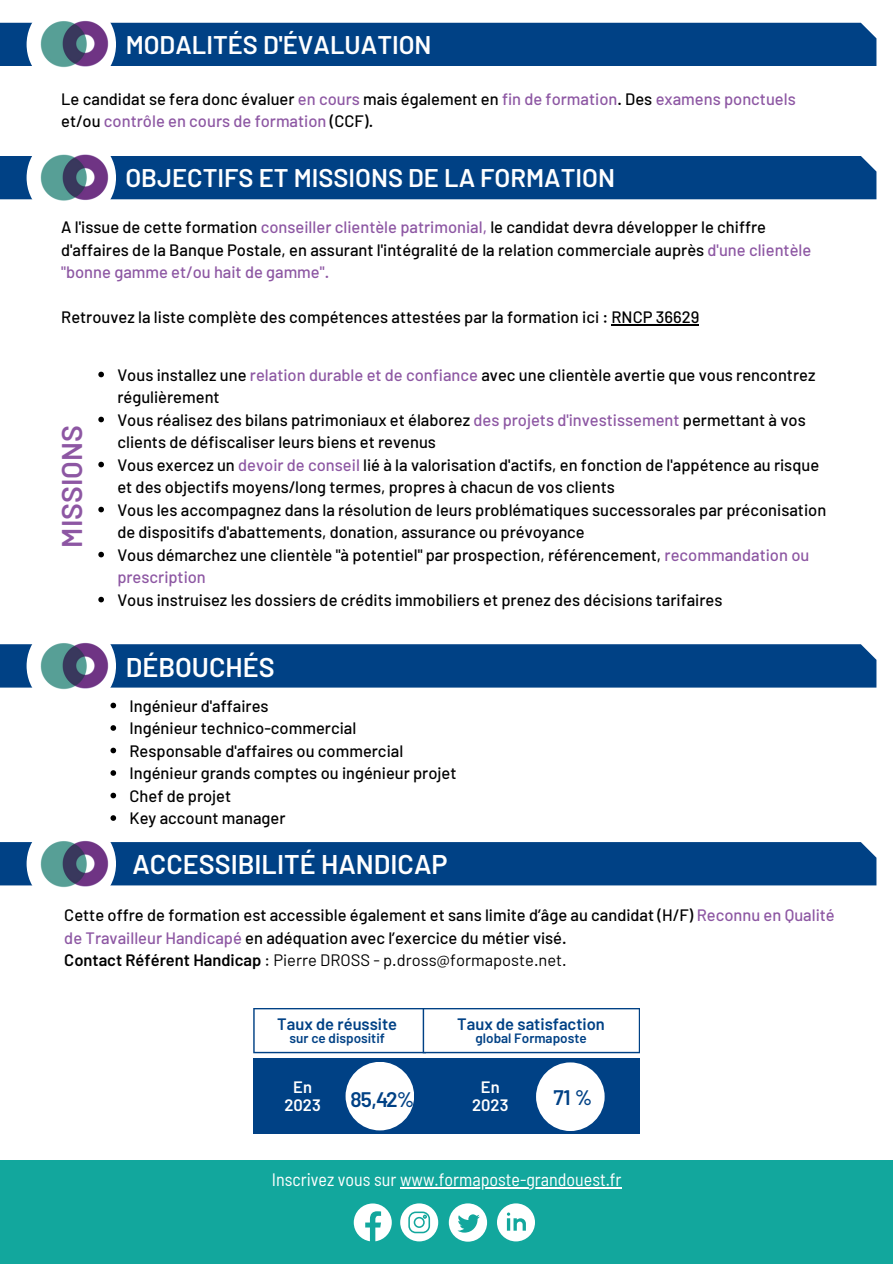
<style>
.page{position:relative;width:893px;height:1264px;background:#fff}
.page>*{position:absolute;margin:0;border:0;box-sizing:border-box;transform-origin:0 0}
.t1{font:600 28.5px "Barlow";color:#8d57a3}
.t2{font:600 27px "Barlow";color:#fff}
.t3{font:600 25.5px "Barlow";color:#fff}
.t4{font:600 21px "Barlow";color:#004185}
.t5{font:semi-condensed 18px "Barlow";color:#fff}
.t6{font:500 16.5px/22.5px "Barlow";color:#000}
.t7{font:500 16.5px/22.5px "Barlow";color:#8d57a3}
.t8{font:600 16.5px "Barlow";color:#004185}
.t9{font:600 16.5px/18px "Barlow";color:#fff;text-align:center}
.t10{font:600 13.5px "Barlow";color:#004185}
.s1{color:#000}
.s2{color:#8d57a3}
.s3{font-weight:600}
.s4{font-weight:400}
</style>
<div class="page">
<div style="left:0;top:156px;width:876px;height:43px;background:#004185"></div>
<div style="left:27px;top:133px;width:89px;height:89px;background:#fff;border-radius:50%"></div>
<img style="left:40px;top:154px;width:69px;height:47px">
<hr style="left:611px;top:324px;width:88px;height:1px;background:#000">
<div style="left:0;top:23px;width:876px;height:43px;background:#004185"></div>
<div style="left:27px;top:0;width:89px;height:89px;background:#fff;border-radius:50%"></div>
<img style="left:40px;top:20px;width:69px;height:48px">
<div style="left:0;top:644px;width:876px;height:43px;background:#004185"></div>
<div style="left:27px;top:621px;width:89px;height:89px;background:#fff;border-radius:50%"></div>
<img style="left:40px;top:642px;width:69px;height:48px">
<div style="left:0;top:842px;width:876px;height:43px;background:#004185"></div>
<div style="left:27px;top:818px;width:89px;height:90px;background:#fff;border-radius:50%"></div>
<img style="left:40px;top:840px;width:69px;height:48px">
<div style="left:0;top:1160px;width:892px;height:103px;background:#12a79d"></div>
<hr style="left:400px;top:1187px;width:221px;height:1px;background:#fff">
<svg style="left:354px;top:1203px;width:38px;height:38px"></svg>
<svg style="left:400px;top:1203px;width:38px;height:38px"></svg>
<svg style="left:449px;top:1203px;width:38px;height:38px"></svg>
<svg style="left:497px;top:1203px;width:38px;height:38px"></svg>
<svg style="left:98px;top:371px;width:6px;height:6px"></svg>
<svg style="left:98px;top:416px;width:6px;height:6px"></svg>
<svg style="left:98px;top:461px;width:6px;height:6px"></svg>
<svg style="left:98px;top:506px;width:6px;height:6px"></svg>
<svg style="left:98px;top:551px;width:6px;height:6px"></svg>
<svg style="left:98px;top:596px;width:6px;height:6px"></svg>
<svg style="left:110px;top:702px;width:6px;height:6px"></svg>
<svg style="left:110px;top:725px;width:6px;height:5px"></svg>
<svg style="left:110px;top:747px;width:6px;height:6px"></svg>
<svg style="left:110px;top:770px;width:6px;height:5px"></svg>
<svg style="left:110px;top:792px;width:6px;height:6px"></svg>
<svg style="left:110px;top:815px;width:6px;height:5px"></svg>
<div style="left:253px;top:1058px;width:195px;height:76px;background:#004185"></div>
<div style="left:345px;top:1061px;width:69px;height:69px;background:#fff;border-radius:50%"></div>
<svg style="left:253px;top:1008px;width:387px;height:45px"></svg>
<div style="left:445px;top:1058px;width:195px;height:76px;background:#004185"></div>
<div style="left:536px;top:1062px;width:68px;height:68px;background:#fff;border-radius:50%"></div>
<h4 class="t3" style="left:126px;top:28px;width:307px">MODALITÉS D'ÉVALUATION</h4>
<p class="t7" style="left:61px;top:87px;width:736px"><span class="s1">Le candidat se fera donc évaluer</span> en cours <span class="s1">mais également en</span> fin de formation<span class="s1">. Des</span> examens ponctuels <span class="s1">et/ou</span> contrôle en cours de formation <span class="s1">(CCF).</span></p>
<h2 class="t3" style="left:125px;top:162px;width:491px">OBJECTIFS ET MISSIONS DE LA FORMATION</h2>
<h4 class="t6" style="left:61px;top:215px;width:751px">A l'issue de cette formation <span class="s2">conseiller clientèle patrimonial,</span> le candidat devra développer le chiffre d'affaires de la Banque Postale, en assurant l'intégralité de la relation commerciale auprès <span class="s2">d'une clientèle "bonne gamme et/ou hait de gamme".</span></h4>
<p class="t6" style="left:61px;top:305px;width:639px">Retrouvez la liste complète des compétences attestées par la formation ici : RNCP 36629</p>
<p class="t1" style="left:54px;top:547px;width:124px;rotate:-90deg">MISSIONS</p>
<p class="t6" style="left:117px;top:363px;width:699px">Vous installez une <span class="s2">relation durable et de confiance</span> avec une clientèle avertie que vous rencontrez régulièrement</p>
<p class="t6" style="left:117px;top:408px;width:689px">Vous réalisez des bilans patrimoniaux et élaborez <span class="s2">des projets d'investissement</span> permettant à vos clients de défiscaliser leurs biens et revenus</p>
<h1 class="t6" style="left:117px;top:453px;width:703px">Vous exercez un <span class="s2">devoir de conseil</span> lié à la valorisation d'actifs, en fonction de l'appétence au risque et des objectifs moyens/long termes, propres à chacun de vos clients</h1>
<p class="t6" style="left:117px;top:498px;width:710px">Vous les accompagnez dans la résolution de leurs problématiques successorales par préconisation de dispositifs d'abattements, donation, assurance ou prévoyance</p>
<p class="t6" style="left:117px;top:543px;width:693px">Vous démarchez une clientèle "à potentiel" par prospection, référencement, <span class="s2">recommandation ou prescription</span></p>
<p class="t6" style="left:117px;top:588px;width:606px">Vous instruisez les dossiers de crédits immobiliers et prenez des décisions tarifaires</p>
<h1 class="t2" style="left:126px;top:649px;width:150px">DÉBOUCHÉS</h1>
<p class="t6" style="left:129px;top:693px;width:141px">Ingénieur d'affaires</p>
<p class="t6" style="left:129px;top:716px;width:228px">Ingénieur technico-commercial</p>
<p class="t6" style="left:129px;top:738px;width:275px">Responsable d'affaires ou commercial</p>
<h1 class="t6" style="left:129px;top:761px;width:328px">Ingénieur grands comptes ou ingénieur projet</h1>
<h5 class="t6" style="left:129px;top:783px;width:103px">Chef de projet</h5>
<p class="t6" style="left:129px;top:806px;width:157px">Key account manager</p>
<p class="t2" style="left:132px;top:847px;width:316px">ACCESSIBILITÉ HANDICAP</p>
<p class="t6" style="left:64px;top:903px;width:771px">Cette offre de formation est accessible également et sans limite d’âge au candidat (H/F) <span class="s2">Reconnu en Qualité de Travailleur Handicapé</span> en adéquation avec l’exercice du métier visé.<br><span class="s3">Contact Référent Handicap</span> <span class="s4">: Pierre DROSS - p.dross@formaposte.net.</span></p>
<h4 class="t8" style="left:277px;top:1013px;width:121px">Taux de réussite</h4>
<h4 class="t10" style="left:289px;top:1029px;width:97px">sur ce dispositif</h4>
<h4 class="t9" style="left:284px;top:1077px;width:38px">En<br>2023</h4>
<h3 class="t4" style="left:350px;top:1085px;width:66px">85,42%</h3>
<h3 class="t8" style="left:457px;top:1013px;width:149px">Taux de satisfaction</h3>
<h3 class="t10" style="left:475px;top:1029px;width:113px">global Formaposte</h3>
<h5 class="t9" style="left:472px;top:1077px;width:38px">En<br>2023</h5>
<p class="t4" style="left:553px;top:1083px;width:41px">71%</p>
<p class="t5" style="left:272px;top:1167px;width:351px">Inscrivez vous sur www.formaposte-grandouest.fr</p>
</div>
